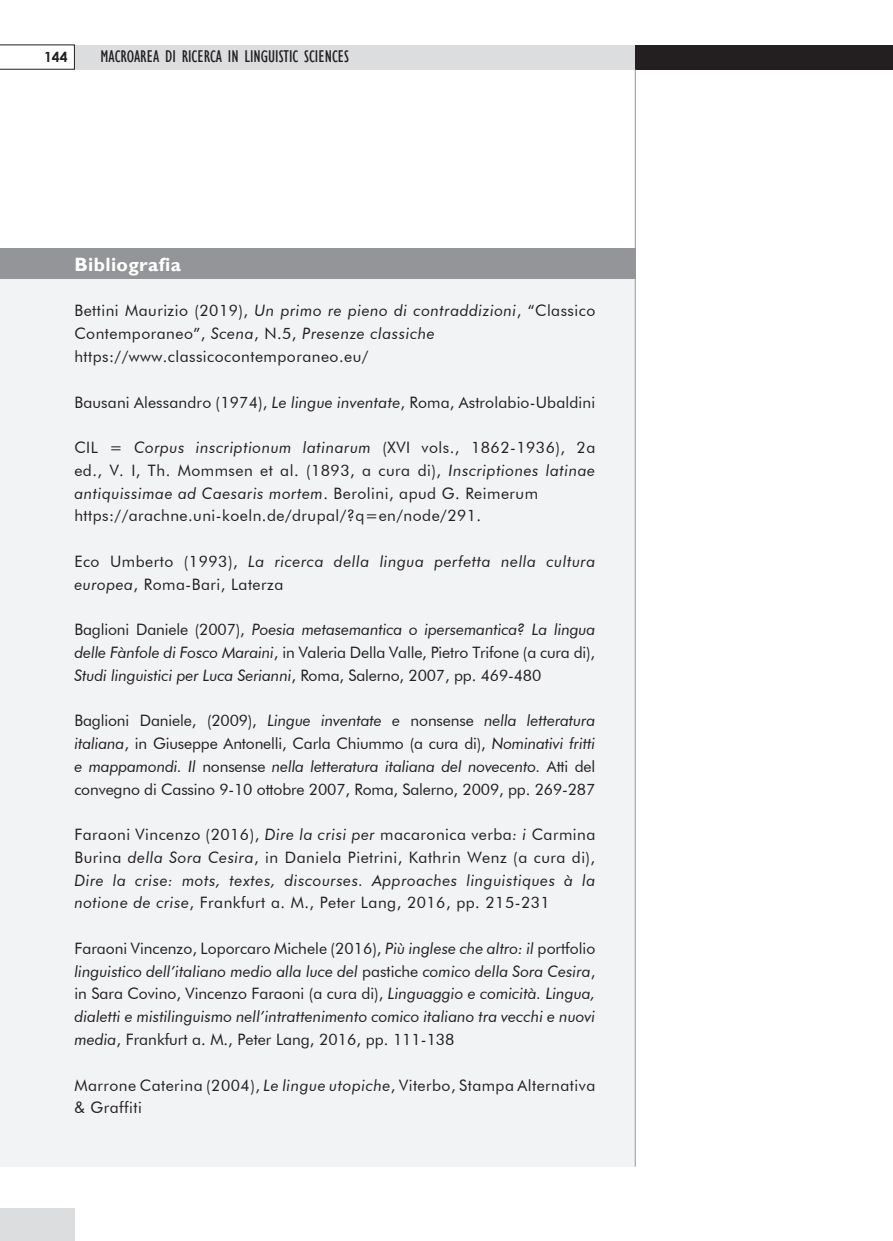
<style>
.page{position:relative;width:893px;height:1241px;background:#fff}
.page>*{position:absolute;margin:0;border:0;box-sizing:border-box;transform-origin:0 0}
.titolo_reference{font:700 19.25px "forma";letter-spacing:.02em;color:#fff}
.t1{font:condensed 17.5px "forma";color:#231f20}
.testo_reference{font:15.75px/22.8px "Futura BT";letter-spacing:.03em;color:#231f20;text-align:justify}
.testo_reference-2{font:italic 15.75px/22.8px "Futura BT";color:#231f20;text-align:justify}
.testo_reference-3{font:italic 15.75px/22.8px "Futura BT";letter-spacing:.03em;color:#231f20}
.testo_reference-4{font:15.75px "Futura BT";letter-spacing:.01em;color:#231f20}
.t2{font:700 14px "Century Gothic";color:#231f20}
.s1{font-style:italic}
.s2{font-style:normal}
</style>
<div class="page">
<div style="left:0;top:248px;width:635px;height:918px;background:#f2f3f4"></div>
<div style="left:0;top:248px;width:635px;height:31px;background:#939598"></div>
<div style="left:75px;top:45px;width:818px;height:24px;background:#dcdddf"></div>
<div style="left:635px;top:45px;width:258px;height:24px;background:#231f20"></div>
<svg style="left:0;top:45px;width:75px;height:24px"></svg>
<div style="left:0;top:1208px;width:75px;height:32px;background:#dcdddf"></div>
<hr style="left:635px;top:69px;width:1px;height:1097px;background:#939598">
<p class="t2" style="left:44px;top:47px;width:25px">144</p>
<p class="t1" style="left:100px;top:46px;width:250px">MACROAREA DI RICERCA IN LINGUISTIC SCIENCES</p>
<p class="titolo_reference" style="left:74px;top:253px;width:108px">Bibliografia</p>
<p class="testo_reference" style="left:74px;top:300px;width:522px">Bettini Maurizio (2019), <span class="s1">Un primo re pieno di contraddizioni</span>, “Classico<br>Contemporaneo”, <span class="s1">Scena</span>, N.5, <span class="s1">Presenze classiche</span></p>
<p class="testo_reference" style="left:74px;top:345px;width:295px">https://www.classicocontemporaneo.eu/</p>
<p class="testo_reference-4" style="left:74px;top:391px;width:522px">Bausani Alessandro (1974), <span class="s1">Le lingue inventate</span>, Roma, Astrolabio-Ubaldini</p>
<p class="testo_reference" style="left:74px;top:436px;width:522px">CIL = <span class="s1">Corpus inscriptionum latinarum</span> (XVI vols., 1862-1936), 2a ed., V. I, Th. Mommsen et al. (1893, a cura di), <span class="s1">Inscriptiones latinae antiquissimae ad Caesaris mortem</span>. Berolini, apud G. Reimerum</p>
<p class="testo_reference" style="left:74px;top:504px;width:408px">https://arachne.uni-koeln.de/drupal/?q=en/node/291.</p>
<p class="testo_reference-3" style="left:74px;top:550px;width:522px"><span class="s2">Eco Umberto (1993),</span> La ricerca della lingua perfetta nella cultura europea<span class="s2">, Roma-Bari, Laterza</span></p>
<p class="testo_reference-2" style="left:74px;top:618px;width:522px"><span class="s2">Baglioni Daniele (2007),</span> Poesia metasemantica o ipersemantica? La lingua delle Fànfole di Fosco Maraini<span class="s2">, in Valeria Della Valle, Pietro Trifone (a cura di), </span>Studi linguistici per Luca Serianni<span class="s2">, Roma, Salerno, 2007, pp. 469-480</span></p>
<p class="testo_reference" style="left:74px;top:709px;width:522px">Baglioni Daniele, (2009), <span class="s1">Lingue inventate e</span> nonsense <span class="s1">nella letteratura italiana</span>, in Giuseppe Antonelli, Carla Chiummo (a cura di), <span class="s1">Nominativi fritti e mappamondi. Il</span> nonsense <span class="s1">nella letteratura italiana del novecento.</span> Atti del convegno di Cassino 9-10 ottobre 2007, Roma, Salerno, 2009, pp. 269-287</p>
<p class="testo_reference" style="left:74px;top:823px;width:522px">Faraoni Vincenzo (2016), <span class="s1">Dire la crisi per</span> macaronica verba<span class="s1">: i</span> Carmina Burina <span class="s1">della Sora Cesira</span>, in Daniela Pietrini, Kathrin Wenz (a cura di), <span class="s1">Dire la crise: mots, textes, discourses. Approaches linguistiques à la notione de crise</span>, Frankfurt a. M., Peter Lang, 2016, pp. 215-231</p>
<p class="testo_reference-2" style="left:74px;top:937px;width:522px"><span class="s2">Faraoni Vincenzo, Loporcaro Michele (2016),</span> Più inglese che altro: il <span class="s2">portfolio </span>linguistico dell’italiano medio alla luce del <span class="s2">pastiche</span> comico della Sora Cesira<span class="s2">, in Sara Covino, Vincenzo Faraoni (a cura di),</span> Linguaggio e comicità. Lingua, dialetti e mistilinguismo nell’intrattenimento comico italiano tra vecchi e nuovi media<span class="s2">, Frankfurt a. M., Peter Lang, 2016, pp. 111-138</span></p>
<p class="testo_reference" style="left:74px;top:1073px;width:522px">Marrone Caterina (2004), <span class="s1">Le lingue utopiche</span>, Viterbo, Stampa Alternativa &amp; Graffiti</p>
</div>
